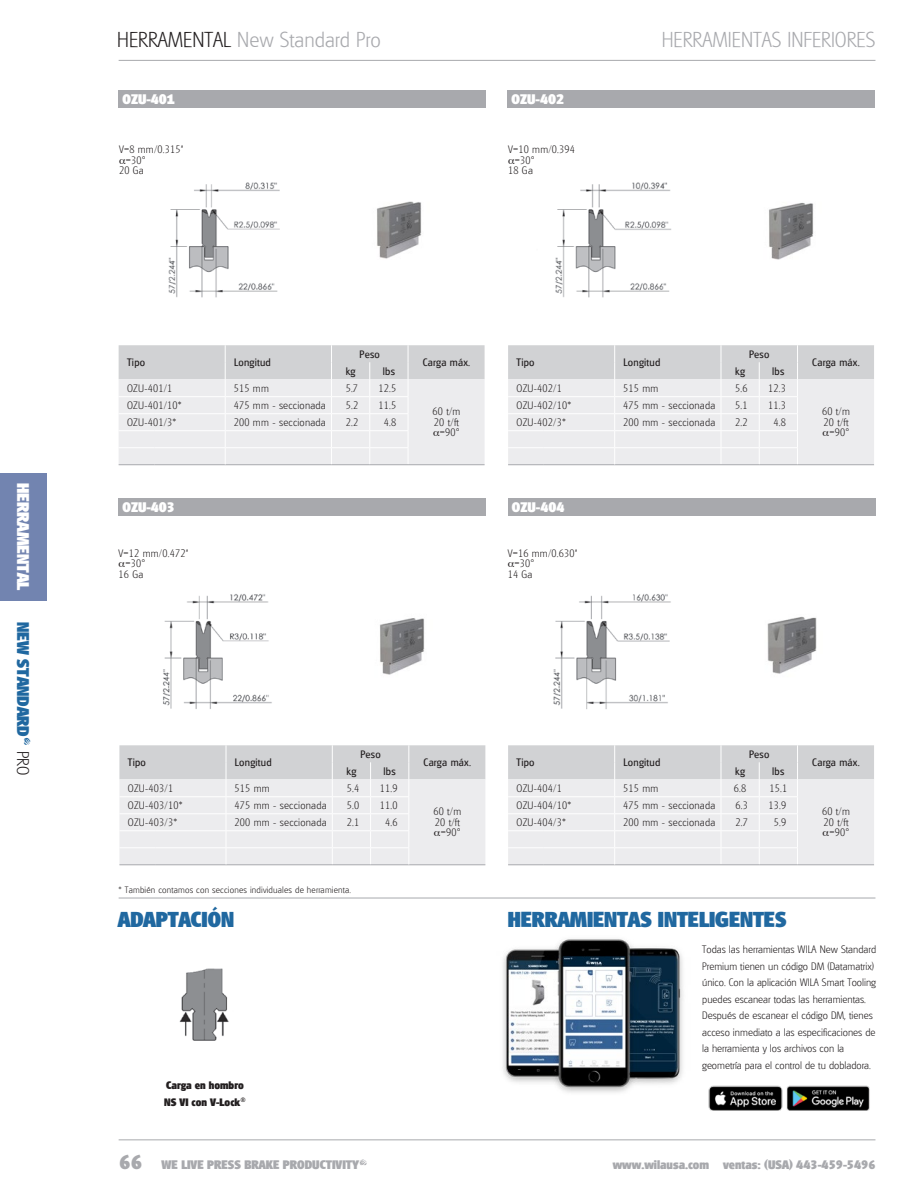
<style>
.page{position:relative;width:918px;height:1188px;background:#fff}
.page>*{position:absolute;margin:0;border:0;box-sizing:border-box;transform-origin:0 0}
.t1{font:200 21px "Glasgow WILA";color:#a8a9ad}
.t2{font:800 21px "Glasgow WILA";color:#2068a0}
.t3{font:800 16.5px "Glasgow WILA";color:#2068a0}
.t4{font:800 16.5px "Glasgow WILA";color:#fff}
.t5{font:800 13.5px "Glasgow WILA";color:#fff}
.t6{font:800 12px "Glasgow WILA";color:#a8a9ad}
.t7{font:200 10.5px/16.5px "Glasgow WILA";color:#231f20}
.t8{font:200 10.5px "Glasgow WILA";letter-spacing:.02em;color:#231f20}
.t9{font:10.5px "Glasgow WILA";letter-spacing:.02em;color:#231f20}
.t10{font:200 10.5px "Glasgow WILA";letter-spacing:.02em;color:#231f20}
.t11{font:800 10.5px/17px "Glasgow WILA";color:#231f20}
.t12{font:200 9px "Glasgow WILA";letter-spacing:.02em;color:#231f20}
.s1{font-weight:400}
.s2{font-weight:200;color:#231f20}
.s3{color:#231f20}
.s4{font-size:19.5px}
.s5{font-weight:400;font-size:15.75px}
</style>
<div class="page">
<hr style="left:119px;top:60px;width:756px;height:1px;background:#a8a9ad">
<hr style="left:119px;top:1139px;width:756px;height:1px;background:#a8a9ad">
<img style="left:168px;top:182px;width:112px;height:116px">
<img style="left:555px;top:182px;width:117px;height:116px">
<img style="left:118px;top:515px;width:173px;height:194px">
<img style="left:508px;top:515px;width:173px;height:194px">
<img style="left:377px;top:201px;width:45px;height:58px">
<img style="left:380px;top:618px;width:45px;height:57px">
<img style="left:767px;top:616px;width:50px;height:58px">
<img style="left:769px;top:202px;width:45px;height:58px">
<hr style="left:119px;top:898px;width:756px;height:1px;background:#a8a9ad">
<div style="left:0;top:474px;width:47px;height:127px;background:#7284b0"></div>
<div style="left:118px;top:90px;width:368px;height:17px;background:#a8a9ad"></div>
<div style="left:118px;top:498px;width:368px;height:17px;background:#a8a9ad"></div>
<div style="left:508px;top:498px;width:367px;height:17px;background:#a8a9ad"></div>
<div style="left:507px;top:90px;width:368px;height:17px;background:#a8a9ad"></div>
<img style="left:179px;top:968px;width:50px;height:73px">
<img style="left:502px;top:939px;width:181px;height:154px">
<img style="left:708px;top:1085px;width:162px;height:26px">
<svg style="left:119px;top:562px;width:6px;height:5px"></svg>
<svg style="left:508px;top:562px;width:6px;height:5px"></svg>
<svg style="left:119px;top:745px;width:366px;height:120px;background:#e4e5e6"></svg>
<svg style="left:508px;top:745px;width:366px;height:120px;background:#e4e5e6"></svg>
<svg style="left:508px;top:345px;width:366px;height:120px;background:#e4e5e6"></svg>
<svg style="left:119px;top:345px;width:366px;height:120px;background:#e4e5e7"></svg>
<h2 class="t4" style="left:33px;top:483px;width:109px;rotate:90deg">HERRAMENTAL</h2>
<h2 class="t3" style="left:33px;top:622px;width:155px;rotate:90deg">NEW STANDARD<span class="s1">Ž</span> <span class="s2">PRO</span></h2>
<h1 class="t1" style="left:117px;top:27px;width:265px"><span class="s3">HERRAMENTAL</span> New Standard Pro</h1>
<h1 class="t1" style="left:662px;top:27px;width:215px">HERRAMIENTAS INFERIORES</h1>
<p class="t5" style="left:123px;top:91px;width:54px">OZU-401</p>
<p class="t7" style="left:119px;top:141px;width:66px">V=8 mm/0.315"</p>
<p class="t10" style="left:126px;top:154px;width:21px">=30°</p>
<p class="t7" style="left:119px;top:162px;width:26px">20 Ga</p>
<p class="t5" style="left:512px;top:91px;width:54px">OZU-402</p>
<p class="t7" style="left:508px;top:141px;width:68px">V=10 mm/0.394</p>
<p class="t10" style="left:515px;top:154px;width:21px">=30°</p>
<p class="t7" style="left:508px;top:162px;width:26px">18 Ga</p>
<p class="t9" style="left:127px;top:356px;width:20px">Tipo</p>
<p class="t9" style="left:234px;top:356px;width:38px">Longitud</p>
<p class="t9" style="left:360px;top:348px;width:22px">Peso</p>
<p class="t9" style="left:346px;top:365px;width:11px">kg</p>
<p class="t9" style="left:383px;top:365px;width:14px">lbs</p>
<p class="t9" style="left:423px;top:356px;width:49px">Carga máx.</p>
<p class="t9" style="left:517px;top:356px;width:20px">Tipo</p>
<p class="t9" style="left:624px;top:356px;width:38px">Longitud</p>
<p class="t9" style="left:749px;top:348px;width:22px">Peso</p>
<p class="t9" style="left:735px;top:365px;width:11px">kg</p>
<p class="t9" style="left:772px;top:365px;width:14px">lbs</p>
<p class="t7" style="left:127px;top:380px;width:47px">OZU-401/1</p>
<p class="t7" style="left:234px;top:380px;width:37px">515 mm</p>
<p class="t7" style="left:346px;top:380px;width:14px">5.7</p>
<p class="t7" style="left:379px;top:380px;width:19px">12.5</p>
<p class="t7" style="left:517px;top:380px;width:47px">OZU-402/1</p>
<p class="t7" style="left:623px;top:380px;width:37px">515 mm</p>
<p class="t7" style="left:735px;top:380px;width:14px">5.6</p>
<p class="t7" style="left:768px;top:380px;width:19px">12.3</p>
<p class="t7" style="left:127px;top:397px;width:56px">OZU-401/10*</p>
<p class="t8" style="left:234px;top:399px;width:94px">475 mm - seccionada</p>
<p class="t7" style="left:346px;top:397px;width:14px">5.2</p>
<p class="t7" style="left:379px;top:397px;width:19px">11.5</p>
<p class="t7" style="left:127px;top:414px;width:51px">OZU-401/3*</p>
<p class="t8" style="left:234px;top:416px;width:94px">200 mm - seccionada</p>
<p class="t7" style="left:346px;top:414px;width:14px">2.2</p>
<p class="t7" style="left:384px;top:414px;width:14px">4.8</p>
<p class="t7" style="left:433px;top:406px;width:29px;line-height:10.5px">60 t/m<br>20 t/ft</p>
<p class="t10" style="left:440px;top:426px;width:21px">=90°</p>
<p class="t7" style="left:517px;top:397px;width:56px">OZU-402/10*</p>
<p class="t8" style="left:623px;top:399px;width:94px">475 mm - seccionada</p>
<p class="t7" style="left:735px;top:397px;width:14px">5.1</p>
<p class="t7" style="left:768px;top:397px;width:19px">11.3</p>
<p class="t7" style="left:517px;top:414px;width:51px">OZU-402/3*</p>
<p class="t8" style="left:623px;top:416px;width:94px">200 mm - seccionada</p>
<p class="t7" style="left:735px;top:414px;width:14px">2.2</p>
<p class="t7" style="left:773px;top:414px;width:14px">4.8</p>
<p class="t5" style="left:123px;top:499px;width:54px">OZU-403</p>
<p class="t5" style="left:512px;top:499px;width:54px">OZU-404</p>
<p class="t7" style="left:119px;top:545px;width:71px">V=12 mm/0.472"</p>
<p class="t10" style="left:125px;top:557px;width:21px">=30°</p>
<p class="t7" style="left:119px;top:566px;width:26px">16 Ga</p>
<p class="t7" style="left:508px;top:545px;width:71px">V=16 mm/0.630"</p>
<p class="t10" style="left:515px;top:557px;width:21px">=30°</p>
<p class="t7" style="left:508px;top:566px;width:26px">14 Ga</p>
<p class="t9" style="left:812px;top:356px;width:49px">Carga máx.</p>
<p class="t7" style="left:822px;top:406px;width:29px;line-height:10.5px">60 t/m<br>20 t/ft</p>
<p class="t10" style="left:829px;top:426px;width:21px">=90°</p>
<p class="t9" style="left:128px;top:756px;width:20px">Tipo</p>
<p class="t9" style="left:235px;top:756px;width:38px">Longitud</p>
<p class="t9" style="left:360px;top:748px;width:22px">Peso</p>
<p class="t9" style="left:347px;top:765px;width:11px">kg</p>
<p class="t9" style="left:384px;top:765px;width:14px">lbs</p>
<p class="t9" style="left:424px;top:756px;width:49px">Carga máx.</p>
<p class="t9" style="left:517px;top:756px;width:20px">Tipo</p>
<p class="t9" style="left:624px;top:756px;width:38px">Longitud</p>
<p class="t9" style="left:749px;top:748px;width:22px">Peso</p>
<p class="t9" style="left:735px;top:765px;width:11px">kg</p>
<p class="t9" style="left:772px;top:765px;width:14px">lbs</p>
<p class="t9" style="left:812px;top:756px;width:49px">Carga máx.</p>
<p class="t7" style="left:128px;top:780px;width:47px">OZU-403/1</p>
<p class="t7" style="left:235px;top:780px;width:37px">515 mm</p>
<p class="t7" style="left:347px;top:780px;width:14px">5.4</p>
<p class="t7" style="left:380px;top:780px;width:19px">11.9</p>
<p class="t7" style="left:517px;top:780px;width:47px">OZU-404/1</p>
<p class="t7" style="left:623px;top:780px;width:37px">515 mm</p>
<p class="t7" style="left:734px;top:780px;width:14px">6.8</p>
<p class="t7" style="left:770px;top:780px;width:19px">15.1</p>
<p class="t7" style="left:128px;top:797px;width:56px">OZU-403/10*</p>
<p class="t8" style="left:235px;top:799px;width:94px">475 mm - seccionada</p>
<p class="t7" style="left:347px;top:797px;width:14px">5.0</p>
<p class="t7" style="left:380px;top:797px;width:19px">11.0</p>
<p class="t7" style="left:128px;top:814px;width:51px">OZU-403/3*</p>
<p class="t8" style="left:235px;top:816px;width:94px">200 mm - seccionada</p>
<p class="t7" style="left:347px;top:814px;width:14px">2.1</p>
<p class="t7" style="left:385px;top:814px;width:14px">4.6</p>
<p class="t7" style="left:433px;top:806px;width:29px;line-height:10.5px">60 t/m<br>20 t/ft</p>
<p class="t10" style="left:441px;top:827px;width:21px">=90°</p>
<p class="t7" style="left:517px;top:797px;width:56px">OZU-404/10*</p>
<p class="t8" style="left:623px;top:799px;width:94px">475 mm - seccionada</p>
<p class="t7" style="left:736px;top:797px;width:14px">6.3</p>
<p class="t7" style="left:769px;top:797px;width:19px">13.9</p>
<p class="t7" style="left:517px;top:814px;width:51px">OZU-404/3*</p>
<p class="t8" style="left:623px;top:816px;width:94px">200 mm - seccionada</p>
<p class="t7" style="left:736px;top:814px;width:14px">2.7</p>
<p class="t7" style="left:774px;top:814px;width:14px">5.9</p>
<p class="t7" style="left:822px;top:806px;width:29px;line-height:10.5px">60 t/m<br>20 t/ft</p>
<p class="t10" style="left:829px;top:827px;width:21px">=90°</p>
<p class="t12" style="left:119px;top:884px;width:234px">* También contamos con secciones individuales de herramienta.</p>
<h1 class="t2" style="left:118px;top:907px;width:117px">ADAPTACIÓN</h1>
<p class="t11" style="left:164px;top:1076px;width:83px">Carga en hombro<br>NS VI con V-Lock<sup>®</sup></p>
<h1 class="t2" style="left:508px;top:907px;width:280px">HERRAMIENTAS INTELIGENTES</h1>
<p class="t7" style="left:702px;top:941px;width:175px">Todas las herramientas WILA New Standard Premium tienen un código DM (Datamatrix) único. Con la aplicación WILA Smart Tooling puedes escanear todas las herramientas.<br>Después de escanear el código DM, tienes acceso inmediato a las especificaciones de la herramienta y los archivos con la geometría para el control de tu dobladora.</p>
<p class="t6" style="left:119px;top:1158px;width:250px"><span class="s4">66</span> WE LIVE PRESS BRAKE PRODUCTIVITY<span class="s5">ž</span></p>
<p class="t6" style="left:613px;top:1158px;width:264px">www.wilausa.com ventas: (USA) 443-459-5496</p>
</div>
